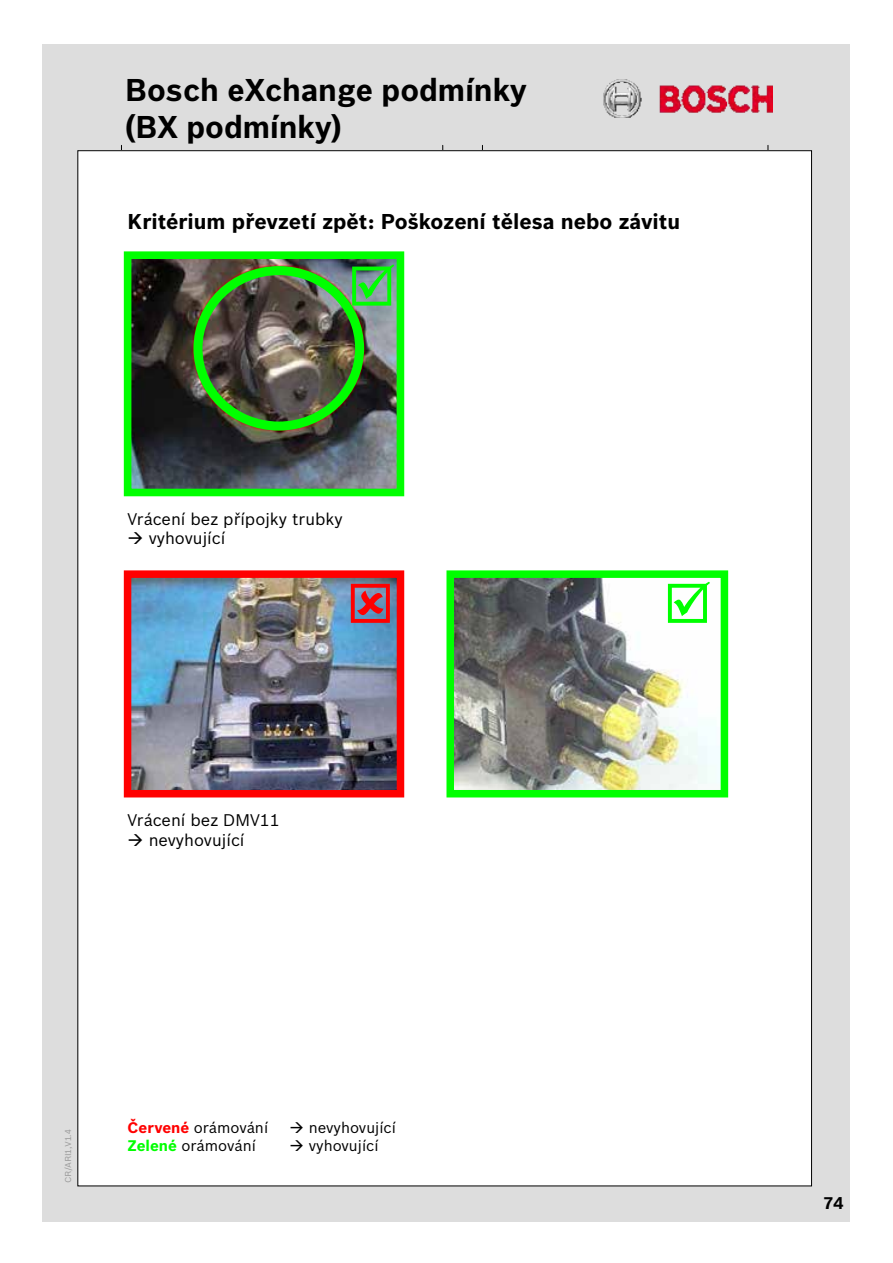
<style>
.page{position:relative;width:893px;height:1263px;background:#fff}
.page>*{position:absolute;margin:0;border:0;box-sizing:border-box;transform-origin:0 0}
.t1{font:700 30.75px/36.9px "Bosch Office Sans";color:#000}
.t2{font:700 21px "Bosch Sans";color:#000}
.t3{font:16.5px "Bosch Sans";color:#000}
.t4{font:700 16.5px "Bosch Sans";color:#000}
.t5{font:15px "Bosch Sans";color:#000}
.t6{font:8.4px "Bosch Office Sans";color:#9a9a9a}
.s1{font-weight:700;color:#f00}
.s2{font-weight:700;color:#0f0}
</style>
<div class="page">
<div style="left:43px;top:44px;width:807px;height:1177px;background:#ddd"></div>
<div style="left:78px;top:151px;width:733px;height:1035px;background:#fff"></div>
<img style="left:603px;top:80px;width:169px;height:38px">
<img style="left:455px;top:579px;width:264px;height:209px">
<div style="left:446px;top:570px;width:282px;height:227px;border:8px solid #0f0"></div>
<img style="left:133px;top:579px;width:262px;height:209px">
<div style="left:124px;top:570px;width:280px;height:227px;border:8px solid #f00"></div>
<img style="left:133px;top:260px;width:262px;height:227px">
<div style="left:124px;top:251px;width:280px;height:245px;border:8px solid #0f0"></div>
<div style="left:193px;top:266px;width:171px;height:165px;border:9px solid #0f0;border-radius:50%"></div>
<svg style="left:351px;top:583px;width:39px;height:40px;background:#6595bb"></svg>
<svg style="left:352px;top:264px;width:42px;height:42px;background:#7f8b99"></svg>
<svg style="left:668px;top:581px;width:42px;height:42px"></svg>
<h1 class="t1" style="left:125px;top:71px;width:404px">Bosch eXchange podmínky (BX podmínky)</h1>
<p class="t2" style="left:128px;top:208px;width:554px">Kritérium převzetí zpět: Poškození tělesa nebo závitu</p>
<p class="t3" style="left:128px;top:508px;width:217px">Vrácení bez přípojky trubky</p>
<p class="t3" style="left:128px;top:528px;width:99px">→ vyhovující</p>
<p class="t3" style="left:128px;top:810px;width:154px">Vrácení bez DMV11</p>
<p class="t3" style="left:128px;top:830px;width:118px">→ nevyhovující</p>
<p class="t6" style="left:63px;top:1182px;width:54px;rotate:-90deg">CR/ARI1,V1.4</p>
<p class="t5" style="left:128px;top:1118px;width:142px"><span class="s1">Červené</span> orámování</p>
<p class="t5" style="left:290px;top:1118px;width:108px">→ nevyhovující</p>
<p class="t5" style="left:128px;top:1136px;width:130px"><span class="s2">Zelené</span> orámování</p>
<p class="t5" style="left:290px;top:1136px;width:90px">→ vyhovující</p>
<p class="t4" style="left:823px;top:1193px;width:21px">74</p>
</div>
